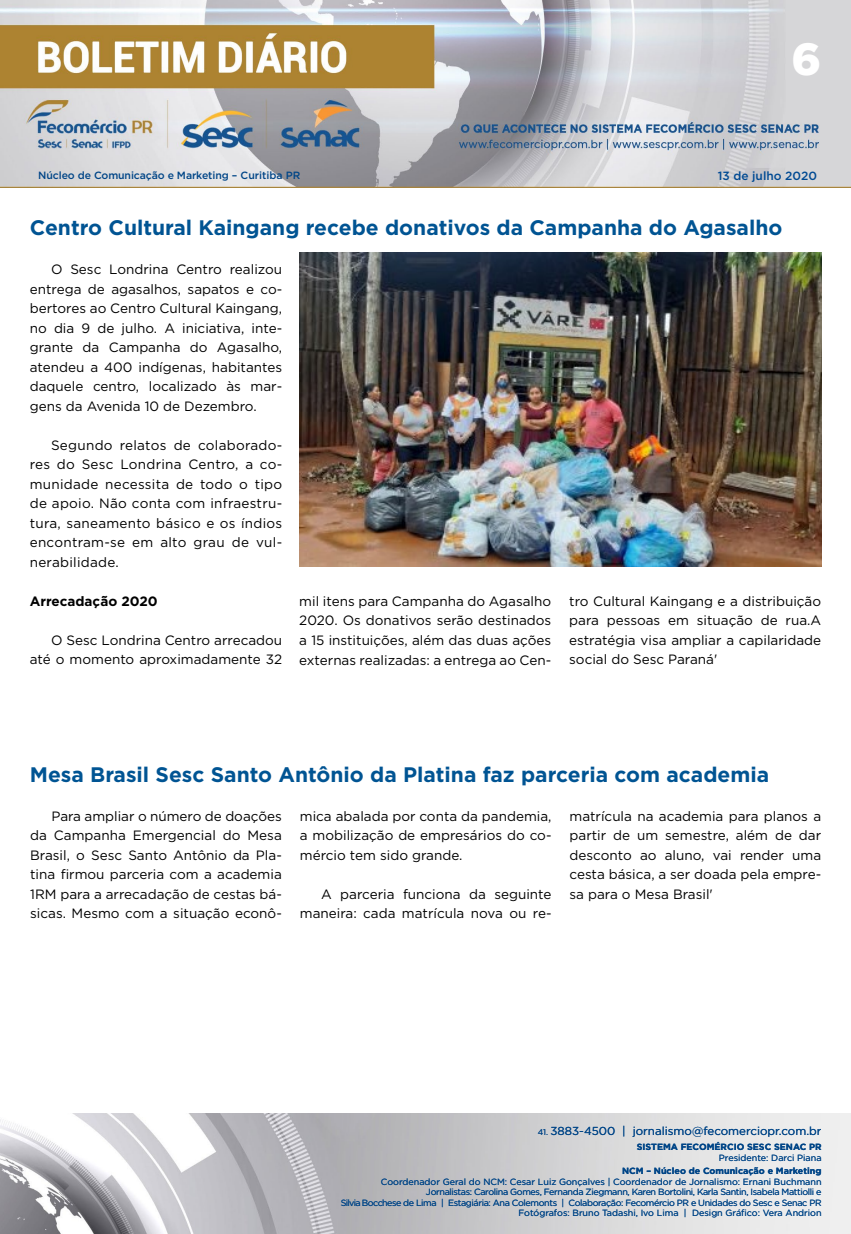
<style>
.page{position:relative;width:851px;height:1234px;background:#fff}
.page>*{position:absolute;margin:0;border:0;box-sizing:border-box;transform-origin:0 0}
.t1{font:900 45px "Gotham";color:#fff}
.t2{font:700 21px "Gotham";color:#005493}
.t3{font:13.5px/19.5px "Gotham";color:#000;text-align:justify}
.t4{font:700 13.5px "Gotham";color:#000}
.t5{font:500 11.85px "Gotham";color:#004a93}
.t6{font:11.55px "Gotham";color:#004587}
.t7{font:500 10.5px "Gotham";letter-spacing:-.01em;color:#004587}
.t8{font:9px/10.5px "Gotham";letter-spacing:-.04em;color:#004587;text-align:right}
.t9{font:700 9px "Gotham";color:#004587}
.t10{font:9px "Gotham";color:#004587}
.s1{font-size:8.25px}
</style>
<div class="page">
<img style="left:0;top:0;width:850px;height:188px">
<img style="left:0;top:1113px;width:850px;height:120px">
<img style="left:299px;top:253px;width:522px;height:314px">
<h1 class="t1" style="left:791px;top:28px;width:31px">6</h1>
<p class="t7" style="left:38px;top:168px;width:264px">Núcleo de Comunicação e Marketing – Curitiba PR</p>
<p class="t5" style="left:717px;top:167px;width:101px">13 de julho 2020</p>
<h2 class="t2" style="left:30px;top:214px;width:754px">Centro Cultural Kaingang recebe donativos da Campanha do Agasalho</h2>
<p class="t3" style="left:30px;top:259px;width:254px;text-indent:21px">O Sesc Londrina Centro realizou entrega de agasalhos, sapatos e co&shy;bertores ao Centro Cultural Kaingang, no dia 9 de julho. A iniciativa, inte&shy;grante da Campanha do Agasalho, atendeu a 400 indígenas, habitantes daquele centro, localizado às mar&shy;gens da Avenida 10 de Dezembro.</p>
<p class="t3" style="left:30px;top:435px;width:254px;text-indent:21px">Segundo relatos de colaborado&shy;res do Sesc Londrina Centro, a co&shy;munidade necessita de todo o tipo de apoio. Não conta com infraestru&shy;tura, saneamento básico e os índios encontram-se em alto grau de vul&shy;nerabilidade.</p>
<p class="t4" style="left:30px;top:592px;width:129px">Arrecadação 2020</p>
<p class="t3" style="left:30px;top:630px;width:254px;text-align:right">O Sesc Londrina Centro arrecadou até o momento aproximadamente 32</p>
<p class="t3" style="left:299px;top:591px;width:253px">mil itens para Campanha do Agasalho 2020. Os donativos serão destinados a 15 instituições, além das duas ações externas realizadas: a entrega ao Cen-</p>
<p class="t3" style="left:569px;top:591px;width:253px">tro Cultural Kaingang e a distribuição para pessoas em situação de rua.A estratégia visa ampliar a capilaridade social do Sesc Paraná'</p>
<h2 class="t2" style="left:30px;top:760px;width:740px">Mesa Brasil Sesc Santo Antônio da Platina faz parceria com academia</h2>
<p class="t3" style="left:30px;top:805px;width:253px;text-indent:21px">Para ampliar o número de doações da Campanha Emergencial do Mesa Brasil, o Sesc Santo Antônio da Pla&shy;tina firmou parceria com a academia 1RM para a arrecadação de cestas bá&shy;sicas. Mesmo com a situação econô-</p>
<p class="t3" style="left:300px;top:805px;width:253px">mica abalada por conta da pandemia, a mobilização de empresários do co&shy;mércio tem sido grande.</p>
<p class="t3" style="left:300px;top:883px;width:253px;text-align:right">A parceria funciona da seguinte maneira: cada matrícula nova ou re-</p>
<p class="t3" style="left:569px;top:805px;width:253px">matrícula na academia para planos a partir de um semestre, além de dar desconto ao aluno, vai render uma cesta básica, a ser doada pela empre&shy;sa para o Mesa Brasil'</p>
<p class="t6" style="left:537px;top:1123px;width:285px"><span class="s1">41.</span> 3883-4500 | jornalismo@fecomerciopr.com.br</p>
<p class="t9" style="left:636px;top:1140px;width:186px">SISTEMA FECOMÉRCIO SESC SENAC PR</p>
<p class="t10" style="left:718px;top:1151px;width:104px">Presidente: Darci Piana</p>
<p class="t9" style="left:622px;top:1164px;width:201px">NCM – Núcleo de Comunicação e Marketing</p>
<p class="t8" style="left:341px;top:1175px;width:482px">Coordenador Geral do NCM: Cesar Luiz Gonçalves | Coordenador de Jornalismo: Ernani Buchmann Jornalistas: Carolina Gomes, Fernanda Ziegmann, Karen Bortolini, Karla Santin, Isabela Mattiolli e<br>Silvia Bocchese de Lima | Estagiária: Ana Colemonts | Colaboração: Fecomércio PR e Unidades do Sesc e Senac PR Fotógrafos: Bruno Tadashi, Ivo Lima | Design Gráfico: Vera Andrion</p>
</div>
